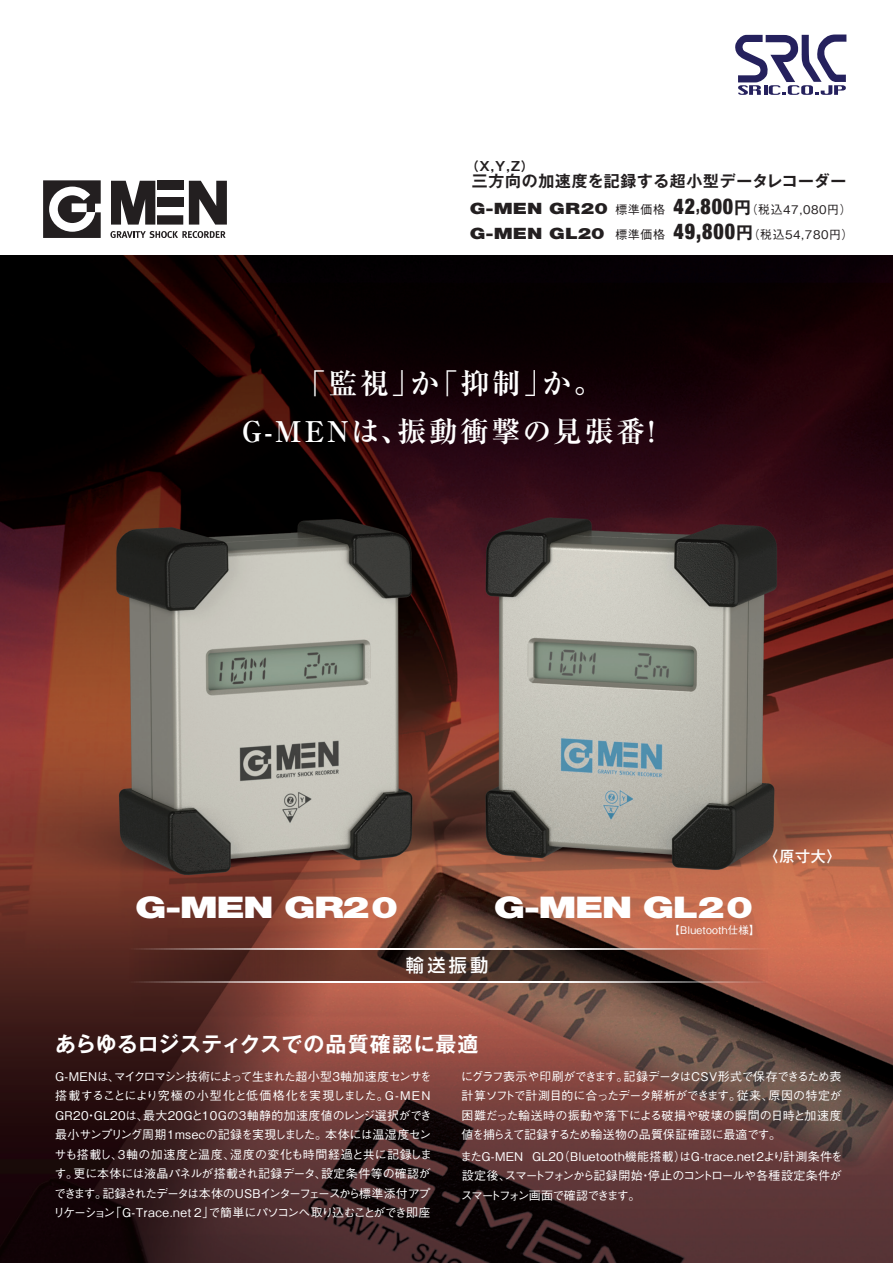
<style>
.page{position:relative;width:893px;height:1263px;background:#fff}
.page>*{position:absolute;margin:0;border:0;box-sizing:border-box;transform-origin:0 0}
.t1{font:900 29.85px "Helvetica Neue LT Std";letter-spacing:-.04em;color:#fff;scale:1.35 1}
.t2{font:700 28.5px/47.1px "Ryumin Pro";letter-spacing:.1em;color:#fff;text-align:center}
.t3{font:700 21px "Gothic MB101 Pro De";letter-spacing:.025em;color:#fff}
.t4{font:500 18px "Shin Go Pro";color:#fff}
.t5{font:700 15.9px "Gothic MB101 Pro De";letter-spacing:.05em;color:#231f20}
.t6{font:900 15.6px "Helvetica Neue LT Std";color:#231f20;scale:1.29 1}
.t7{font:500 15px "Gothic MB101 Pro";color:#fff}
.t8{font:700 12.75px "Gothic MB101 Pro De";color:#231f20}
.t9{font:500 12px/19.5px "Gothic BBB Pro";letter-spacing:-.035em;color:#fff;text-align:justify}
.t10{font:500 11.85px "Gothic BBB Pro";letter-spacing:.05em;color:#231f20}
.t11{font:500 10.5px "Gothic BBB Pro";letter-spacing:.02em;color:#fff}
.s1{font-size:12px}
.s2{font-family:"Helvetica Neue";font-weight:900;font-stretch:condensed;font-size:22.05px}
.s3{font-family:"Gothic MB101 Pro De";font-weight:700;font-size:16.95px}
.s4{font-family:"Helvetica Neue LT Std";font-weight:900;font-size:15.6px}
.s5{font-family:"Helvetica Neue";font-weight:900;font-stretch:condensed;font-size:15.15px}
</style>
<div class="page">
<img style="left:0;top:255px;width:893px;height:1008px">
<svg style="left:735px;top:35px;width:111px;height:60px"></svg>
<svg style="left:111px;top:181px;width:44px;height:44px"></svg>
<div style="left:157px;top:181px;width:26px;height:9px;background:#231f20"></div>
<div style="left:157px;top:197px;width:26px;height:9px;background:#231f20"></div>
<div style="left:157px;top:215px;width:26px;height:10px;background:#231f20"></div>
<svg style="left:189px;top:181px;width:38px;height:44px"></svg>
<svg style="left:110px;top:231px;width:116px;height:7px"></svg>
<svg style="left:43px;top:180px;width:58px;height:58px"></svg>
<svg style="left:126px;top:949px;width:641px;height:32px"></svg>
<svg style="left:126px;top:948px;width:641px;height:1px"></svg>
<svg style="left:126px;top:981px;width:641px;height:1px"></svg>
<p class="t8" style="left:466px;top:156px;width:69px">（X,Y,Z）</p>
<h3 class="t5" style="left:472px;top:168px;width:376px">三方向の加速度を記録する超小型データレコーダー</h3>
<p class="t10" style="left:615px;top:225px;width:240px"><span class="s1">標準価格</span> <span class="s2">49,800</span><span class="s3">円</span>（税込54,780円）</p>
<p class="t10" style="left:470px;top:200px;width:383px"><span class="s4">G-MEN GR20</span> <span class="s1">標準価格</span> <span class="s2">42</span><span class="s5">,</span><span class="s2">800</span><span class="s3">円</span>（税込47,080円）</p>
<h3 class="t6" style="left:470px;top:224px;width:106px">G-MEN GL20</h3>
<h2 class="t2" style="left:242px;top:358px;width:425px">「監視」か「抑制」か。<br>G-MENは、振動衝撃の見張番！</h2>
<h1 class="t1" style="left:135px;top:889px;width:196px">G-MEN GR20</h1>
<h1 class="t1" style="left:494px;top:889px;width:194px">G-MEN GL20</h1>
<h3 class="t4" style="left:406px;top:950px;width:84px">輸送振動</h3>
<p class="t11" style="left:669px;top:921px;width:92px">【Bluetooth仕様】</p>
<p class="t7" style="left:764px;top:844px;width:80px">〈原寸大〉</p>
<h3 class="t3" style="left:55px;top:1026px;width:425px">あらゆるロジスティクスでの品質確認に最適</h3>
<p class="t9" style="left:53px;top:1065px;width:380px;text-align:left">G-MENは、マイクロマシン技術によって生まれた超小型3軸加速度センサを搭載することにより究極の小型化と低価格化を実現しました。G-MEN GR20・GL20は、最大20Gと10Gの3軸静的加速度値のレンジ選択ができ最小サンプリング周期1msecの記録を実現しました。本体には温湿度センサも搭載し、3軸の加速度と温度、湿度の変化も時間経過と共に記録します。更に本体には液晶パネルが搭載され記録データ、設定条件等の確認ができます。記録されたデータは本体のUSBインターフェースから標準添付アプリケーション「G-Trace.net 2」で簡単にパソコンへ取り込むことができ即座</p>
<p class="t9" style="left:461px;top:1065px;width:382px">にグラフ表示や印刷ができます。記録データはCSV形式で保存できるため表計算ソフトで計測目的に合ったデータ解析ができます。従来、原因の特定が困難だった輸送時の振動や落下による破損や破壊の瞬間の日時と加速度値を捕らえて記録するため輸送物の品質保証確認に最適です。</p>
<p class="t9" style="left:460px;top:1145px;width:384px">またG-MEN GL20（Bluetooth機能搭載）はG-trace.net2より計測条件を設定後、スマートフォンから記録開始・停止のコントロールや各種設定条件がスマートフォン画面で確認できます。</p>
</div>
